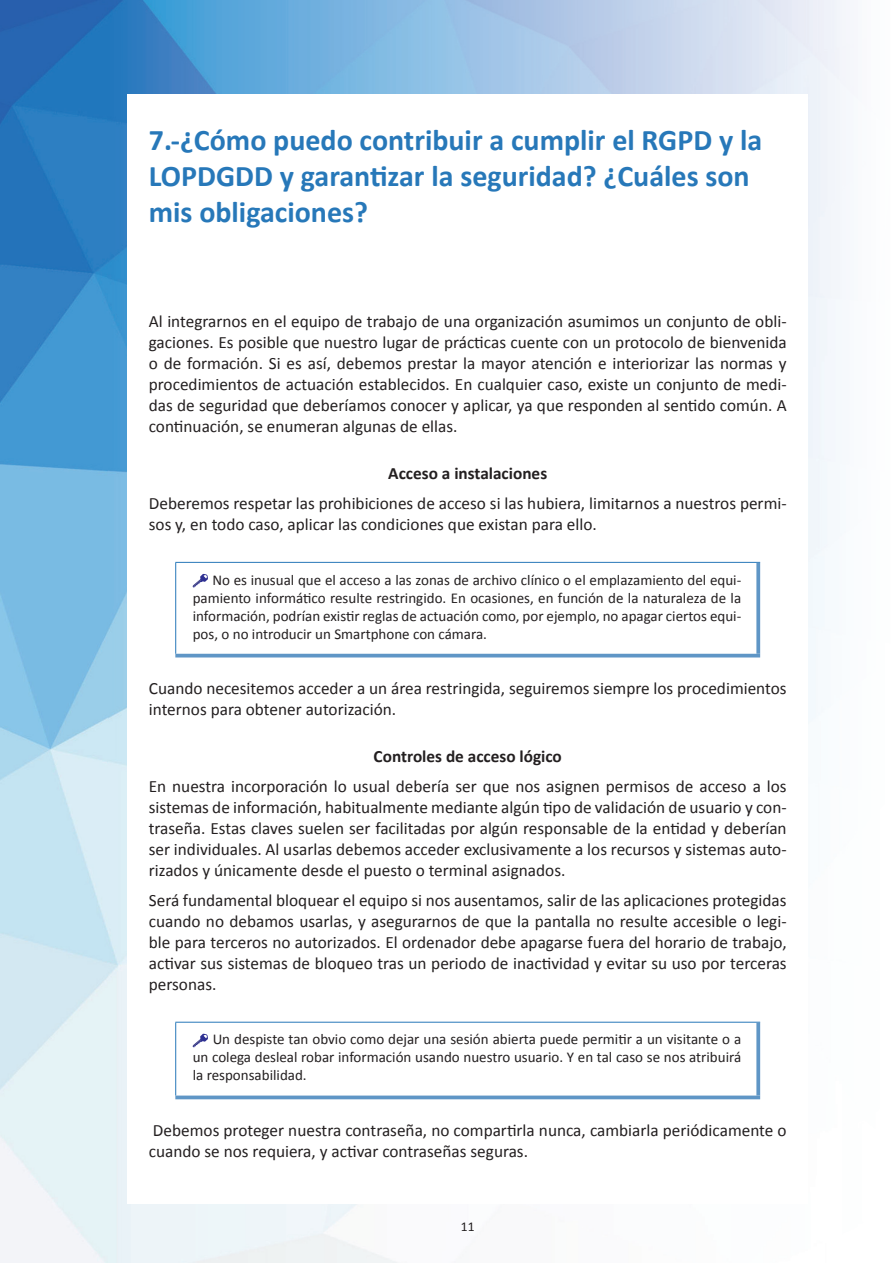
<style>
.page{position:relative;width:893px;height:1263px;background:#fff}
.page>*{position:absolute;margin:0;border:0;box-sizing:border-box;transform-origin:0 0}
.t1{font:700 30px/36px "Calibri";color:#2778b9}
.t2{font:17.25px/21px "Calibri";color:#231f20;text-align:justify}
.t3{font:700 17.25px "Calibri";color:#231f20}
.t4{font:15px/18px "Calibri";color:#231f20;text-align:justify}
.t5{font:13.5px "Calibri";color:#231f20}
</style>
<div class="page">
<img style="left:0;top:0;width:850px;height:1263px">
<div style="left:128px;top:94px;width:680px;height:1109px;background:#fff"></div>
<hr style="left:175px;top:562px;width:585px;height:1px;background:#2778b9">
<hr style="left:175px;top:563px;width:1px;height:91px;background:#2778b9">
<svg style="left:756px;top:563px;width:4px;height:91px"></svg>
<hr style="left:175px;top:654px;width:585px;height:3px;background:#5f96c6">
<svg style="left:193px;top:574px;width:15px;height:14px"></svg>
<hr style="left:175px;top:1022px;width:585px;height:1px;background:#2778b9">
<hr style="left:175px;top:1022px;width:1px;height:73px;background:#2778b9">
<svg style="left:756px;top:1022px;width:4px;height:73px"></svg>
<svg style="left:175px;top:1095px;width:585px;height:4px;background:#75a4cd"></svg>
<svg style="left:193px;top:1033px;width:15px;height:14px"></svg>
<h1 class="t1" style="left:149px;top:122px;width:615px">7.-¿Cómo puedo c ontribuir a cumplir el RGPD y la<br>LOPDGDD y garantizar la seguridad? ¿Cuáles son mis obligaciones?</h1>
<p class="t2" style="left:149px;top:311px;width:639px">Al integrarnos en el equipo de trabajo de una organización asumimos un conjunto de obli&shy;gaciones. Es posible que nuestro lugar de prácticas cuente con un protocolo de bienvenida o de formación. Si es así, debemos prestar la mayor atención e interiorizar las normas y procedimientos de actuación establecidos. En cualquier caso, existe un conjunto de medi&shy;das de seguridad que deberíamos conocer y aplicar, ya que responden al sentido común. A continuación, se enumeran algunas de ellas.</p>
<p class="t3" style="left:388px;top:462px;width:160px">Acceso a instalaciones</p>
<p class="t2" style="left:149px;top:493px;width:639px">Deberemos respetar las prohibiciones de acceso si las hubiera, limitarnos a nuestros permi&shy;sos y, en todo caso, aplicar las condiciones que existan para ello.</p>
<p class="t4" style="left:193px;top:571px;width:550px;text-indent:20px">No es inusual que el acceso a las zonas de archivo clínico o el emplazamiento del equi&shy;pamiento informático resulte restringido. En ocasiones, en función de la naturaleza de la información, podrían existir reglas de actuación como, por ejemplo, no apagar ciertos equi&shy;pos, o no introducir un Smartphone con cámara.</p>
<p class="t2" style="left:149px;top:678px;width:639px">Cuando necesitemos acceder a un área restringida, seguiremos siempre los procedimientos internos para obtener autorización.</p>
<p class="t3" style="left:374px;top:745px;width:190px">Controles de acceso lógico</p>
<p class="t2" style="left:149px;top:776px;width:639px">En nuestra incorporación lo usual debería ser que nos asignen permisos de acceso a los sistemas de información, habitualmente mediante algún tipo de validación de usuario y con&shy;traseña. Estas claves suelen ser facilitadas por algún responsable de la entidad y deberían ser individuales. Al usarlas debemos acceder exclusivamente a los recursos y sistemas auto&shy;rizados y únicamente desde el puesto o terminal asignados.</p>
<p class="t2" style="left:149px;top:889px;width:639px">Será fundamental bloquear el equipo si nos ausentamos, salir de las aplicaciones protegidas cuando no debamos usarlas, y asegurarnos de que la pantalla no resulte accesible o legi&shy;ble para terceros no autorizados. El ordenador debe apagarse fuera del horario de trabajo, activar sus sistemas de bloqueo tras un periodo de inactividad y evitar su uso por terceras personas.</p>
<p class="t4" style="left:193px;top:1030px;width:550px;text-indent:20px">Un despiste tan obvio como dejar una sesión abierta puede permitir a un visitante o a un colega desleal robar información usando nuestro usuario. Y en tal caso se nos atribuirá la responsabilidad.</p>
<p class="t2" style="left:149px;top:1119px;width:639px">Debemos proteger nuestra contraseña, no compartirla nunca, cambiarla periódicamente o cuando se nos requiera, y activar contraseñas seguras.</p>
<p class="t5" style="left:461px;top:1217px;width:15px">11</p>
</div>
